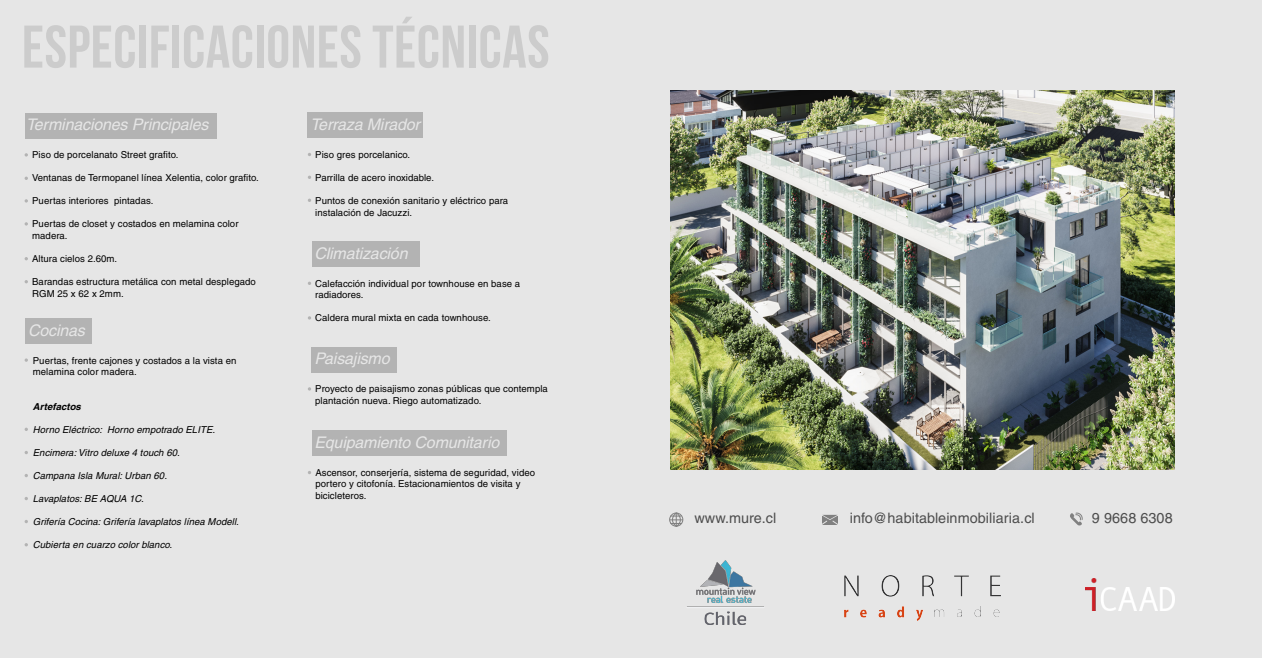
<style>
.page{position:relative;width:1262px;height:658px;background:#e6e6e6}
.page>*{position:absolute;margin:0;border:0;box-sizing:border-box;transform-origin:0 0}
.t1{font:700 60px "Bebas Neue";letter-spacing:.01em;color:#ccc}
.t2{font:italic 16px "Helvetica";letter-spacing:-.01em;color:#e6e6e6}
.t3{font:14.4px "Helvetica";letter-spacing:.005em;color:#4d4d4d}
.t4{font:9.6px/11.5px "Helvetica";letter-spacing:.005em;color:#000}
.t5{font:italic 9.6px "Helvetica";letter-spacing:.005em;color:#000}
.t6{font:italic 700 9.6px "Helvetica";letter-spacing:.005em;color:#000}
</style>
<div class="page">
<div style="left:25px;top:113px;width:191px;height:25px;background:#b3b3b3"></div>
<div style="left:25px;top:319px;width:66px;height:25px;background:#b3b3b3"></div>
<div style="left:312px;top:242px;width:107px;height:25px;background:#b3b3b3"></div>
<div style="left:312px;top:347px;width:85px;height:25px;background:#b3b3b3"></div>
<div style="left:312px;top:431px;width:194px;height:25px;background:#b3b3b3"></div>
<div style="left:308px;top:113px;width:115px;height:25px;background:#b3b3b3"></div>
<img style="left:670px;top:91px;width:505px;height:378px">
<svg style="left:308px;top:316px;width:3px;height:4px"></svg>
<svg style="left:308px;top:387px;width:3px;height:4px"></svg>
<svg style="left:822px;top:515px;width:16px;height:10px"></svg>
<svg style="left:1070px;top:513px;width:13px;height:13px"></svg>
<div style="left:669px;top:513px;width:14px;height:13px;border:1px solid #808080;border-radius:50%"></div>
<svg style="left:670px;top:513px;width:13px;height:14px"></svg>
<img style="left:1086px;top:578px;width:89px;height:33px">
<img style="left:844px;top:575px;width:157px;height:46px">
<img style="left:687px;top:560px;width:77px;height:65px">
<h1 class="t1" style="left:22px;top:14px;width:529px">ESPECIFICACIONES TÉCNICAS</h1>
<h2 class="t2" style="left:26px;top:116px;width:184px">Terminaciones Principales</h2>
<p class="t4" style="left:32px;top:149px;width:148px">Piso de porcelanato Street grafito.</p>
<p class="t4" style="left:32px;top:172px;width:228px">Ventanas de Termopanel línea Xelentia, color grafito.</p>
<p class="t4" style="left:32px;top:195px;width:123px">Puertas interiores pintadas.</p>
<p class="t4" style="left:32px;top:218px;width:208px">Puertas de closet y costados en melamina color madera.</p>
<p class="t4" style="left:32px;top:253px;width:87px">Altura cielos 2.60m.</p>
<p class="t4" style="left:32px;top:276px;width:225px">Barandas estructura metálica con metal desplegado<br>RGM 25 x 62 x 2mm.</p>
<h2 class="t2" style="left:28px;top:321px;width:58px">Cocinas</h2>
<p class="t4" style="left:33px;top:355px;width:205px">Puertas, frente cajones y costados a la vista en melamina color madera.</p>
<p class="t6" style="left:33px;top:401px;width:50px">Artefactos</p>
<p class="t5" style="left:33px;top:424px;width:184px">Horno Eléctrico: Horno empotrado ELITE.</p>
<p class="t5" style="left:33px;top:447px;width:148px">Encimera: Vitro deluxe 4 touch 60.</p>
<p class="t5" style="left:33px;top:470px;width:136px">Campana Isla Mural: Urban 60.</p>
<p class="t5" style="left:33px;top:493px;width:113px">Lavaplatos: BE AQUA 1C.</p>
<p class="t5" style="left:33px;top:516px;width:208px">Grifería Cocina: Grifería lavaplatos línea Modell.</p>
<p class="t5" style="left:33px;top:539px;width:141px">Cubierta en cuarzo color blanco.</p>
<h2 class="t2" style="left:311px;top:115px;width:111px">Terraza Mirador</h2>
<p class="t4" style="left:315px;top:149px;width:96px">Piso gres porcelanico.</p>
<p class="t4" style="left:315px;top:172px;width:120px">Parrilla de acero inoxidable.</p>
<p class="t4" style="left:315px;top:195px;width:195px">Puntos de conexión sanitario y eléctrico para instalación de Jacuzzi.</p>
<h2 class="t2" style="left:314px;top:244px;width:95px">Climatización</h2>
<p class="t4" style="left:315px;top:278px;width:207px">Calefacción individual por townhouse en base a radiadores.</p>
<p class="t4" style="left:315px;top:312px;width:177px">Caldera mural mixta en cada townhouse.</p>
<h2 class="t2" style="left:314px;top:350px;width:77px">Paisajismo</h2>
<p class="t4" style="left:315px;top:383px;width:234px">Proyecto de paisajismo zonas públicas que contempla plantación nueva. Riego automatizado.</p>
<h2 class="t2" style="left:314px;top:433px;width:186px">Equipamiento Comunitario</h2>
<p class="t4" style="left:315px;top:467px;width:221px">Ascensor, conserjería, sistema de seguridad, video portero y citofonía. Estacionamientos de visita y bicicleteros.</p>
<h3 class="t3" style="left:694px;top:510px;width:83px">www.mure.cl</h3>
<h3 class="t3" style="left:850px;top:510px;width:186px">info@habitableinmobiliaria.cl</h3>
<h3 class="t3" style="left:1092px;top:510px;width:82px">9 9668 6308</h3>
</div>
